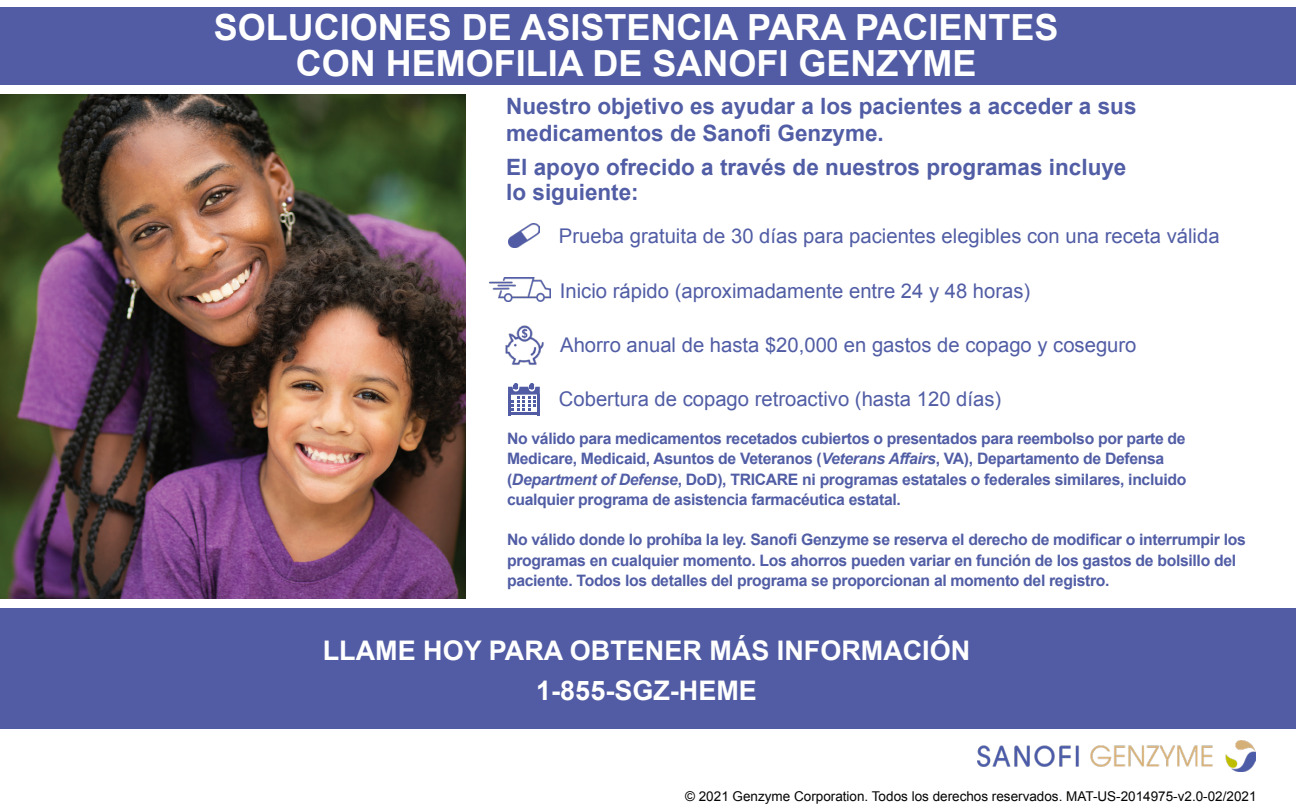
<style>
.page{position:relative;width:1296px;height:810px;background:#fff}
.page>*{position:absolute;margin:0;border:0;box-sizing:border-box;transform-origin:0 0}
.t1{font:700 36px/36px "Arial";color:#fff;text-align:center}
.t2{font:700 27px "Arial";color:#fff}
.bullet_text_black_10{font:700 22.5px/27px "Arial";color:#515da5}
.bullet_text_black_in{font:20.25px "Arial";color:#515da5}
.bullet_text_black_10-2{font:700 15.75px/20.2px "Arial";letter-spacing:-.02em;color:#515da5}
.t3{font:13.5px "Arial";color:#040503}
.s1{font-style:italic}
</style>
<div class="page">
<img style="left:977px;top:741px;width:279px;height:30px">
<div style="left:0;top:7px;width:1296px;height:78px;background:#515ca4"></div>
<img style="left:0;top:95px;width:466px;height:503px">
<div style="left:0;top:608px;width:1296px;height:121px;background:#515ca4"></div>
<hr style="left:508px;top:394px;width:2px;height:21px;background:#515ca4">
<hr style="left:538px;top:394px;width:2px;height:21px;background:#515ca4">
<hr style="left:509px;top:413px;width:30px;height:2px;background:#515ca4">
<svg style="left:508px;top:383px;width:32px;height:28px"></svg>
<img style="left:505px;top:325px;width:39px;height:40px">
<img style="left:489px;top:278px;width:62px;height:24px">
<img style="left:508px;top:224px;width:32px;height:24px">
<p class="t1" style="left:214px;top:11px;width:846px">SOLUCIONES DE ASISTENCIA PARA PACIENTES<br>CON HEMOFILIA DE SANOFI GENZYME</p>
<p class="bullet_text_black_10" style="left:506px;top:93px;width:632px">Nuestro objetivo es ayudar a los pacientes a acceder a sus medicamentos de Sanofi Genzyme.</p>
<p class="bullet_text_black_10" style="left:506px;top:156px;width:622px;line-height:24.8px">El apoyo ofrecido a través de nuestros programas incluye lo siguiente:</p>
<p class="bullet_text_black_in" style="left:559px;top:222px;width:662px">Prueba gratuita de 30 días para pacientes elegibles con una receta válida</p>
<p class="bullet_text_black_in" style="left:560px;top:277px;width:472px">Inicio rápido (aproximadamente entre 24 y 48 horas)</p>
<p class="bullet_text_black_in" style="left:560px;top:331px;width:578px">Ahorro anual de hasta $20,000 en gastos de copago y coseguro</p>
<p class="bullet_text_black_in" style="left:559px;top:386px;width:444px">Cobertura de copago retroactivo (hasta 120 días)</p>
<p class="bullet_text_black_10-2" style="left:507px;top:429px;width:681px">No válido para medicamentos recetados cubiertos o presentados para reembolso por parte de Medicare, Medicaid, Asuntos de Veteranos (<span class="s1">Veterans Affairs</span>, VA), Departamento de Defensa (<span class="s1">Department of Defense</span>, DoD), TRICARE ni programas estatales o federales similares, incluido cualquier programa de asistencia farmacéutica estatal.</p>
<p class="bullet_text_black_10-2" style="left:507px;top:530px;width:740px">No válido donde lo prohíba la ley. Sanofi Genzyme se reserva el derecho de modificar o interrumpir los programas en cualquier momento. Los ahorros pueden variar en función de los gastos de bolsillo del paciente. Todos los detalles del programa se proporcionan al momento del registro.</p>
<p class="t2" style="left:323px;top:633px;width:649px">LLAME HOY PARA OBTENER MÁS INFORMACIÓN</p>
<p class="t2" style="left:536px;top:673px;width:222px">1-855-SGZ-HEME</p>
<p class="t3" style="left:685px;top:788px;width:573px">© 2021 Genzyme Corporation. Todos los derechos reservados. MAT-US-2014975-v2.0-02/2021</p>
</div>
